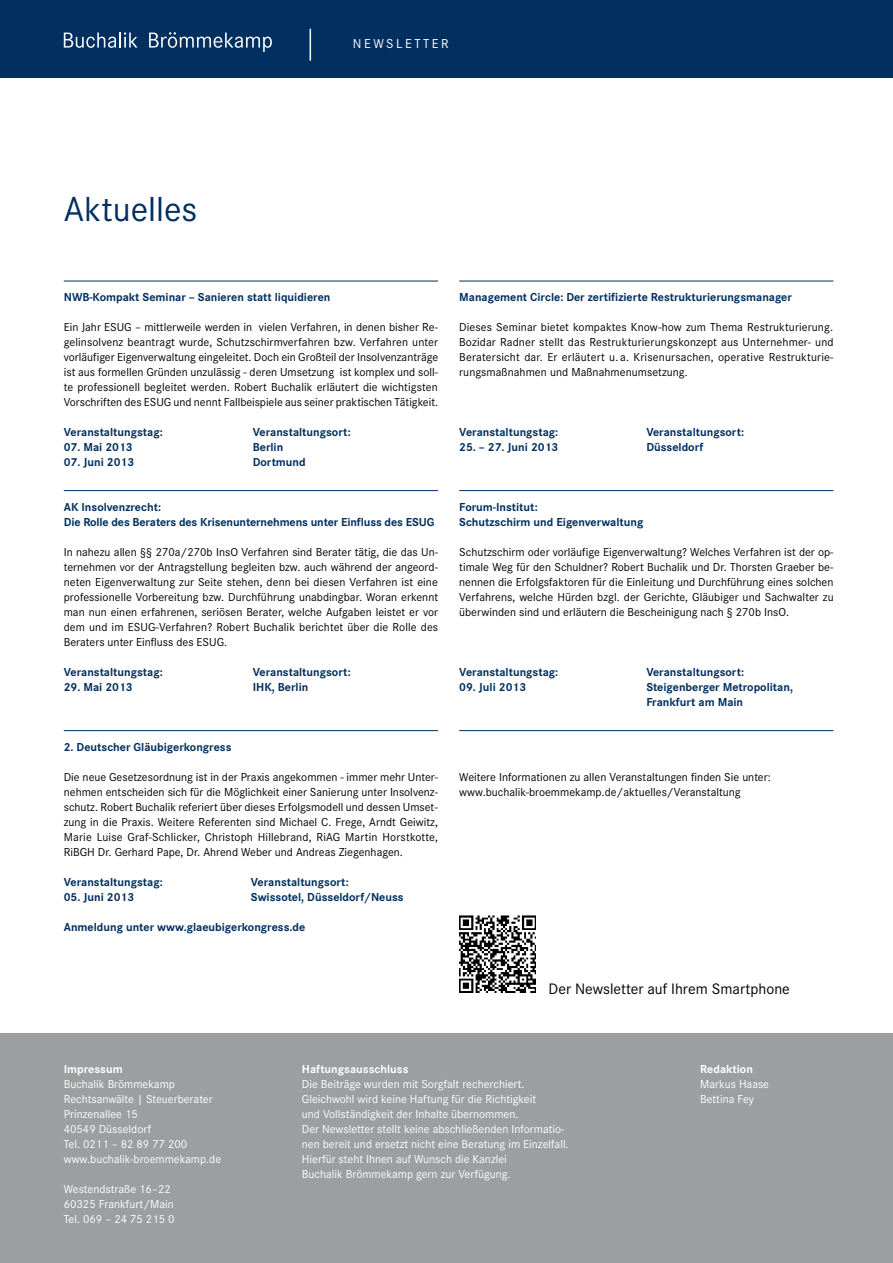
<style>
.page{position:relative;width:893px;height:1263px;background:#fff}
.page>*{position:absolute;margin:0;border:0;box-sizing:border-box;transform-origin:0 0}
.Headline{font:36px "Corporate S";color:#002f60}
.Copy{font:15.75px "Corporate S";color:#000}
.t1{font:13.5px "Corporate S";letter-spacing:.185em;color:#fff}
.Aktuelles_8_10_block{font:12px/15px "Corporate S";color:#000;text-align:justify}
.aktuelles_bold_fett{font:700 12px/15px "Corporate S";color:#002f60}
.t2{font:12px/15px "Corporate S";color:#fff}
.aktuelles_bold_fett-2{font:12px/15px "Corporate S";color:#000;text-align:justify}
.t3{font:700 12px "Corporate S";color:#fff}
</style>
<div class="page">
<div style="left:0;top:0;width:893px;height:78px;background:#002f60"></div>
<hr style="left:310px;top:29px;width:1px;height:32px;background:#fff">
<svg style="left:64px;top:32px;width:74px;height:16px"></svg>
<svg style="left:149px;top:32px;width:123px;height:20px"></svg>
<div style="left:0;top:1033px;width:893px;height:230px;background:#9c9e9f"></div>
<img style="left:459px;top:916px;width:77px;height:77px">
<hr style="left:64px;top:281px;width:374px;height:1px;background:#002f60">
<hr style="left:64px;top:490px;width:374px;height:1px;background:#002f60">
<hr style="left:64px;top:730px;width:374px;height:1px;background:#002f60">
<hr style="left:459px;top:730px;width:374px;height:1px;background:#002f60">
<hr style="left:459px;top:281px;width:374px;height:1px;background:#002f60">
<hr style="left:459px;top:490px;width:374px;height:1px;background:#002f60">
<p class="t1" style="left:353px;top:35px;width:97px">NEWSLETTER</p>
<p class="Headline" style="left:64px;top:189px;width:135px">Aktuelles</p>
<p class="aktuelles_bold_fett" style="left:64px;top:289px;width:268px">NWB-Kompakt Seminar – Sanieren statt liquidieren</p>
<p class="Aktuelles_8_10_block" style="left:64px;top:319px;width:376px">Ein Jahr ESUG – mittlerweile werden in vielen Verfahren, in denen bisher Re&shy;gelinsolvenz beantragt wurde, Schutzschirmverfahren bzw. Verfahren unter vorläufiger Eigenverwaltung eingeleitet. Doch ein Großteil der Insolvenzanträge ist aus formellen Gründen unzulässig - deren Umsetzung ist komplex und soll&shy;te professionell begleitet werden. Robert Buchalik erläutert die wichtigsten Vorschriften des ESUG und nennt Fallbeispiele aus seiner praktischen Tätigkeit.</p>
<p class="aktuelles_bold_fett" style="left:64px;top:424px;width:100px">Veranstaltungstag:</p>
<p class="aktuelles_bold_fett" style="left:253px;top:424px;width:99px">Veranstaltungsort:</p>
<p class="aktuelles_bold_fett" style="left:64px;top:439px;width:70px">07. Mai 2013</p>
<p class="aktuelles_bold_fett" style="left:253px;top:439px;width:32px">Berlin</p>
<p class="aktuelles_bold_fett" style="left:64px;top:454px;width:72px">07. Juni 2013</p>
<p class="aktuelles_bold_fett" style="left:253px;top:454px;width:54px">Dortmund</p>
<p class="aktuelles_bold_fett" style="left:64px;top:499px;width:372px">AK Insolvenzrecht:<br>Die Rolle des Beraters des Krisenunternehmens unter Einfluss des ESUG</p>
<p class="Aktuelles_8_10_block" style="left:64px;top:544px;width:376px">In nahezu allen §§ 270a/270b InsO Verfahren sind Berater tätig, die das Un&shy;ternehmen vor der Antragstellung begleiten bzw. auch während der angeord&shy;neten Eigenverwaltung zur Seite stehen, denn bei diesen Verfahren ist eine professionelle Vorbereitung bzw. Durchführung unabdingbar. Woran erkennt man nun einen erfahrenen, seriösen Berater, welche Aufgaben leistet er vor dem und im ESUG-Verfahren? Robert Buchalik berichtet über die Rolle des Beraters unter Einfluss des ESUG.</p>
<p class="aktuelles_bold_fett" style="left:64px;top:664px;width:100px">Veranstaltungstag:</p>
<p class="aktuelles_bold_fett" style="left:253px;top:664px;width:99px">Veranstaltungsort:</p>
<p class="aktuelles_bold_fett" style="left:64px;top:679px;width:70px">29. Mai 2013</p>
<p class="aktuelles_bold_fett" style="left:253px;top:679px;width:57px">IHK, Berlin</p>
<p class="aktuelles_bold_fett" style="left:64px;top:739px;width:169px">2. Deutscher Gläubigerkongress</p>
<p class="Aktuelles_8_10_block" style="left:64px;top:769px;width:376px">Die neue Gesetzesordnung ist in der Praxis angekommen - immer mehr Unter&shy;nehmen entscheiden sich für die Möglichkeit einer Sanierung unter Insolvenz&shy;schutz. Robert Buchalik referiert über dieses Erfolgsmodell und dessen Umset&shy;zung in die Praxis. Weitere Referenten sind Michael C. Frege, Arndt Geiwitz, Marie Luise Graf-Schlicker, Christoph Hillebrand, RiAG Martin Horstkotte, RiBGH Dr. Gerhard Pape, Dr. Ahrend Weber und Andreas Ziegenhagen.</p>
<p class="aktuelles_bold_fett" style="left:64px;top:874px;width:100px">Veranstaltungstag:</p>
<p class="aktuelles_bold_fett" style="left:251px;top:874px;width:99px">Veranstaltungsort:</p>
<p class="aktuelles_bold_fett" style="left:64px;top:889px;width:72px">05. Juni 2013</p>
<p class="aktuelles_bold_fett" style="left:251px;top:889px;width:154px">Swissotel, Düsseldorf/Neuss</p>
<p class="aktuelles_bold_fett" style="left:64px;top:919px;width:243px">Anmeldung unter www.glaeubigerkongress.de</p>
<p class="aktuelles_bold_fett" style="left:459px;top:289px;width:334px">Management Circle: Der zertifizierte Restrukturierungsmanager</p>
<p class="aktuelles_bold_fett-2" style="left:459px;top:319px;width:376px">Dieses Seminar bietet kompaktes Know-how zum Thema Restrukturierung.<br>Bozidar Radner stellt das Restrukturierungskonzept aus Unternehmer- und Beratersicht dar. Er erläutert u. a. Krisenursachen, operative Restrukturie&shy;rungsmaßnahmen und Maßnahmenumsetzung.</p>
<p class="aktuelles_bold_fett" style="left:459px;top:424px;width:100px">Veranstaltungstag:</p>
<p class="aktuelles_bold_fett" style="left:646px;top:424px;width:99px">Veranstaltungsort:</p>
<p class="aktuelles_bold_fett" style="left:459px;top:439px;width:101px">25. – 27. Juni 2013</p>
<p class="aktuelles_bold_fett" style="left:646px;top:439px;width:59px">Düsseldorf</p>
<p class="aktuelles_bold_fett" style="left:459px;top:499px;width:186px">Forum-Institut:<br>Schutzschirm und Eigenverwaltung</p>
<p class="Aktuelles_8_10_block" style="left:459px;top:544px;width:376px">Schutzschirm oder vorläufige Eigenverwaltung? Welches Verfahren ist der op&shy;timale Weg für den Schuldner? Robert Buchalik und Dr. Thorsten Graeber be&shy;nennen die Erfolgsfaktoren für die Einleitung und Durchführung eines solchen Verfahrens, welche Hürden bzgl. der Gerichte, Gläubiger und Sachwalter zu überwinden sind und erläutern die Bescheinigung nach § 270b InsO.</p>
<p class="aktuelles_bold_fett" style="left:459px;top:664px;width:100px">Veranstaltungstag:</p>
<p class="aktuelles_bold_fett" style="left:646px;top:664px;width:99px">Veranstaltungsort:</p>
<p class="aktuelles_bold_fett" style="left:459px;top:679px;width:68px">09. Juli 2013</p>
<p class="aktuelles_bold_fett" style="left:646px;top:679px;width:148px">Steigenberger Metropolitan,</p>
<p class="aktuelles_bold_fett" style="left:646px;top:694px;width:98px">Frankfurt am Main</p>
<p class="aktuelles_bold_fett-2" style="left:459px;top:769px;width:313px">Weitere Informationen zu allen Veranstaltungen finden Sie unter: www.buchalik-broemmekamp.de/aktuelles/Veranstaltung</p>
<p class="Copy" style="left:549px;top:979px;width:243px">Der Newsletter auf Ihrem Smartphone</p>
<p class="t3" style="left:64px;top:1062px;width:60px">Impressum</p>
<p class="t2" style="left:64px;top:1077px;width:159px">Buchalik Brömmekamp<br>Rechtsanwälte | Steuerberater<br>Prinzenallee 15<br>40549 Düsseldorf<br>Tel. 0211 – 82 89 77 200 www.buchalik-broemmekamp.de</p>
<p class="t2" style="left:64px;top:1182px;width:112px">Westendstraße 16–22<br>60325 Frankfurt/Main<br>Tel. 069 – 24 75 215 0</p>
<p class="t3" style="left:302px;top:1062px;width:108px">Haftungsausschluss</p>
<p class="t2" style="left:302px;top:1077px;width:268px">Die Beiträge wurden mit Sorgfalt recherchiert.<br>Gleichwohl wird keine Haftung für die Richtigkeit<br>und Vollständigkeit der Inhalte übernommen.<br>Der Newsletter stellt keine abschließenden Informatio&shy;nen bereit und ersetzt nicht eine Beratung im Einzelfall.<br>Hierfür steht Ihnen auf Wunsch die Kanzlei<br>Buchalik Brömmekamp gern zur Verfügung.</p>
<p class="t3" style="left:700px;top:1062px;width:54px">Redaktion</p>
<p class="t2" style="left:700px;top:1077px;width:70px">Markus Haase</p>
<p class="t2" style="left:700px;top:1092px;width:55px">Bettina Fey</p>
</div>
